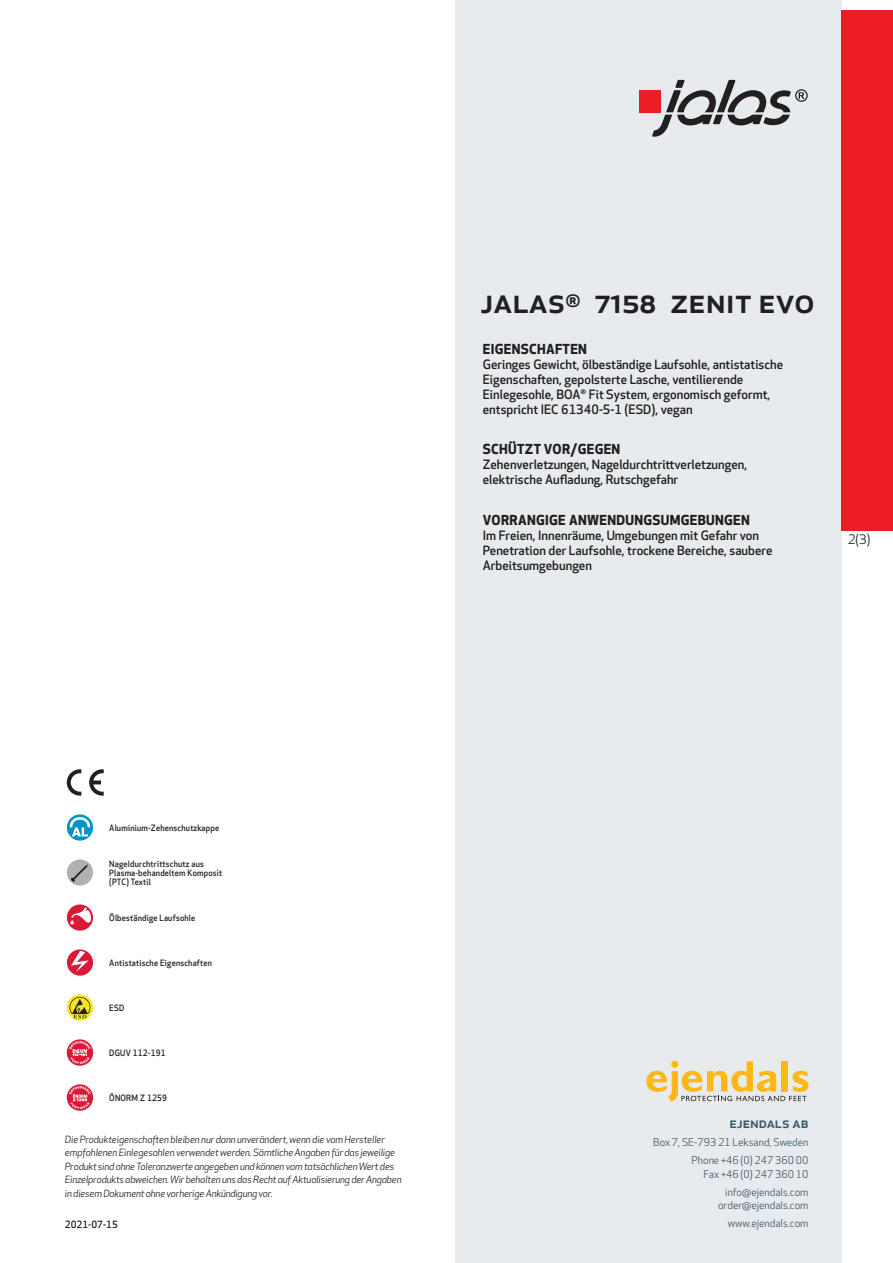
<style>
.page{position:relative;width:893px;height:1263px;background:#fff}
.page>*{position:absolute;margin:0;border:0;box-sizing:border-box;transform-origin:0 0}
.prodname{font:500 34.5px "Apex New";color:#231f20}
.t1{font:500 15px "Apex New";color:#405968}
.Funktion_body{font:700 13.5px "Apex New";letter-spacing:.025em;color:#231f20}
.t2{font:12.75px "Apex New";color:#231f20}
.Funktion_body-2{font:500 12.6px/15px "Apex New";color:#231f20}
.t3{font:10.5px/18px "Apex New";color:#405968;text-align:right}
.t4{font:italic 9.75px/13.5px "Apex New";letter-spacing:-.015em;color:#231f20}
.t5{font:500 9.75px "Apex New";color:#231f20}
.Funktion_body-3{font:500 8.55px/9px "Apex New";letter-spacing:.025em;color:#231f20;scale:.95 1}
</style>
<div class="page">
<div style="left:455px;top:0;width:387px;height:1263px;background:#e8ebee"></div>
<svg style="left:646px;top:1061px;width:162px;height:40px"></svg>
<div style="left:842px;top:11px;width:51px;height:520px;background:#ee1d23"></div>
<div style="left:639px;top:90px;width:22px;height:22px;background:#ee1d23"></div>
<svg style="left:652px;top:80px;width:156px;height:57px"></svg>
<svg style="left:67px;top:814px;width:26px;height:27px"></svg>
<svg style="left:70px;top:817px;width:20px;height:19px"></svg>
<div style="left:67px;top:859px;width:26px;height:27px;background:#b3b0b3;border-radius:50%"></div>
<svg style="left:71px;top:864px;width:17px;height:18px"></svg>
<svg style="left:67px;top:904px;width:26px;height:27px"></svg>
<svg style="left:70px;top:907px;width:21px;height:17px"></svg>
<svg style="left:67px;top:949px;width:26px;height:27px"></svg>
<svg style="left:71px;top:951px;width:18px;height:21px"></svg>
<svg style="left:67px;top:994px;width:26px;height:26px"></svg>
<svg style="left:70px;top:997px;width:20px;height:21px"></svg>
<svg style="left:67px;top:1039px;width:26px;height:27px"></svg>
<svg style="left:69px;top:1041px;width:22px;height:23px"></svg>
<svg style="left:67px;top:1084px;width:26px;height:27px"></svg>
<svg style="left:69px;top:1086px;width:22px;height:23px"></svg>
<svg style="left:89px;top:769px;width:15px;height:27px"></svg>
<svg style="left:67px;top:769px;width:14px;height:27px"></svg>
<p class="prodname" style="left:480px;top:277px;width:336px">JALAS<sup>®</sup> 7158 ZENIT EVO</p>
<p class="Funktion_body" style="left:483px;top:339px;width:106px">EIGENSCHAFTEN</p>
<p class="Funktion_body-2" style="left:483px;top:356px;width:302px">Geringes Gewicht, ölbeständige Laufsohle, antistatische Eigenschaften, gepolsterte Lasche, ventilierende Einlegesohle, BOA<sup>®</sup> Fit System, ergonomisch geformt, entspricht IEC 61340-5-1 (ESD), vegan</p>
<p class="Funktion_body" style="left:483px;top:440px;width:139px">SCHÜTZT VOR/GEGEN</p>
<p class="Funktion_body-2" style="left:483px;top:457px;width:266px">Zehenverletzungen, Nageldurchtrittverletzungen, elektrische Aufladung, Rutschgefahr</p>
<p class="Funktion_body" style="left:483px;top:510px;width:269px">VORRANGIGE ANWENDUNGSUMGEBUNGEN</p>
<p class="Funktion_body-2" style="left:483px;top:528px;width:291px">Im Freien, Innenräume, Umgebungen mit Gefahr von<br>Penetration der Laufsohle, trockene Bereiche, saubere<br>Arbeitsumgebungen</p>
<p class="t2" style="left:848px;top:531px;width:24px">2(3)</p>
<p class="Funktion_body-3" style="left:109px;top:823px;width:117px">Aluminium-Zehenschutzkappe</p>
<p class="Funktion_body-3" style="left:109px;top:859px;width:120px">Nageldurchtrittschutz aus<br>Plasma-behandeltem Komposit (PTC) Textil</p>
<p class="Funktion_body-3" style="left:109px;top:913px;width:92px">Ölbeständige Laufsohle</p>
<p class="Funktion_body-3" style="left:109px;top:958px;width:110px">Antistatische Eigenschaften</p>
<p class="Funktion_body-3" style="left:109px;top:1003px;width:17px">ESD</p>
<p class="Funktion_body-3" style="left:109px;top:1048px;width:61px">DGUV 112-191</p>
<p class="Funktion_body-3" style="left:109px;top:1093px;width:62px">ÖNORM Z 1259</p>
<p class="t4" style="left:65px;top:1132px;width:338px">Die Produkteigenschaften bleiben nur dann unverändert, wenn die vom Hersteller empfohlenen Einlegesohlen verwendet werden. Sämtliche Angaben für das jeweilige Produkt sind ohne Toleranzwerte angegeben und können vom tatsächlichen Wert des Einzelprodukts abweichen. Wir behalten uns das Recht auf Aktualisierung der Angaben in diesem Dokument ohne vorherige Ankündigung vor.</p>
<p class="t5" style="left:65px;top:1218px;width:54px">2021-07-15</p>
<p class="t1" style="left:729px;top:1113px;width:80px">ejendals ab</p>
<p class="t3" style="left:653px;top:1133px;width:157px">Box 7, SE-793 21 Leksand, Sweden<br>Phone +46 (0) 247 360 00</p>
<p class="t3" style="left:703px;top:1165px;width:107px">Fax +46 (0) 247 360 10 info@ejendals.com</p>
<p class="t3" style="left:718px;top:1196px;width:92px">order@ejendals.com</p>
<p class="t3" style="left:728px;top:1215px;width:82px">www.ejendals.com</p>
</div>
